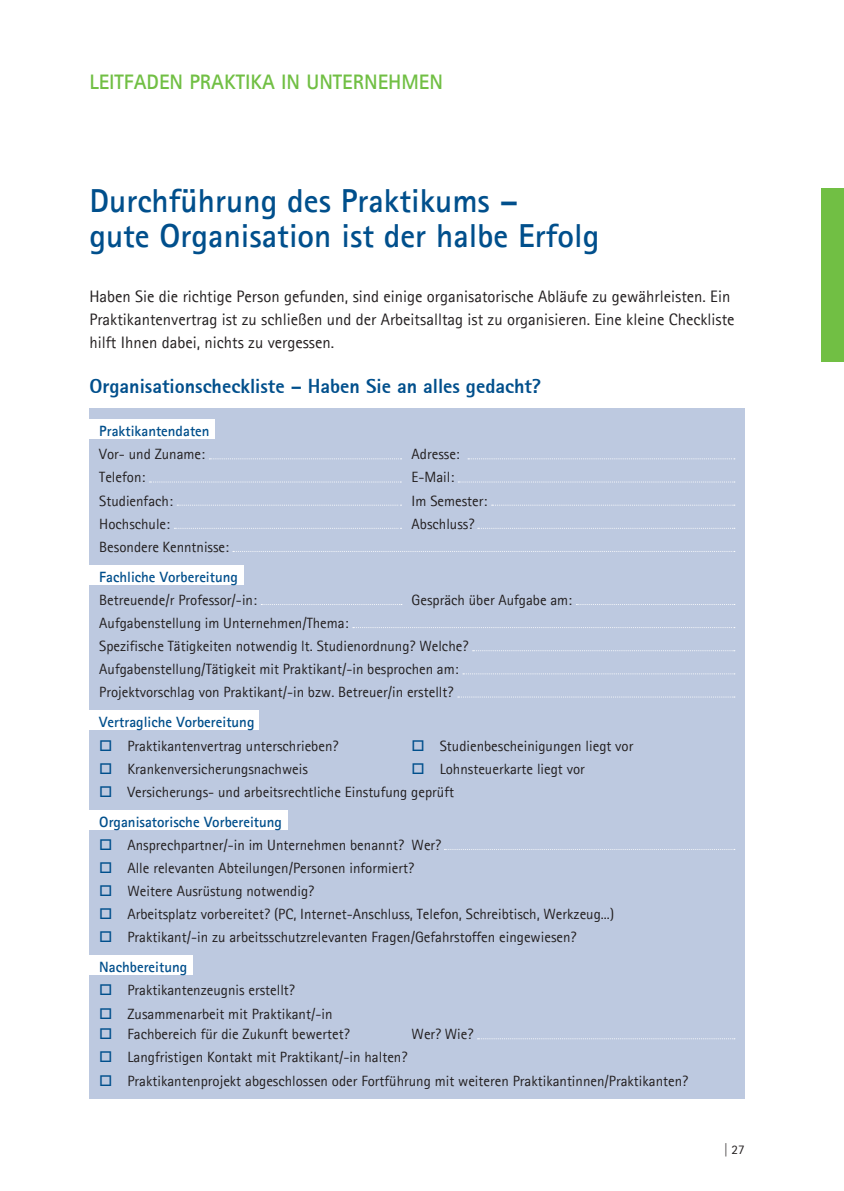
<style>
.page{position:relative;width:844px;height:1191px;background:#fff}
.page>*{position:absolute;margin:0;border:0;box-sizing:border-box;transform-origin:0 0}
.t1{font:700 33.25px/35px "Agfa Rotis Sans Serif";color:#004f8c}
.t2{font:700 21px "Agfa Rotis Sans Serif";color:#71bf44}
.t3{font:800 20.12px "Agfa Rotis Sans Serif";color:#004f8c}
.t4{font:16.62px/22.8px "Agfa Rotis Sans Serif";color:#231f20}
.t5{font:14.88px/23.1px "Agfa Rotis Sans Serif";color:#231f20}
.t6{font:700 14.88px "Agfa Rotis Sans Serif";color:#004f8c}
.t7{font:13.12px "Agfa Rotis Sans Serif";color:#231f20}
.s1{color:#004f8c}
.s2{font-weight:700;color:#004f8c}
</style>
<div class="page">
<div style="left:89px;top:408px;width:655px;height:690px;background:#bdc9e0"></div>
<div style="left:89px;top:419px;width:125px;height:20px;background:#fff"></div>
<div style="left:89px;top:565px;width:155px;height:19px;background:#fff"></div>
<div style="left:89px;top:710px;width:169px;height:20px;background:#fff"></div>
<div style="left:89px;top:810px;width:198px;height:20px;background:#fff"></div>
<div style="left:89px;top:955px;width:103px;height:20px;background:#fff"></div>
<svg style="left:209px;top:458px;width:192px;height:1px"></svg>
<svg style="left:468px;top:458px;width:266px;height:1px"></svg>
<svg style="left:149px;top:481px;width:252px;height:1px"></svg>
<svg style="left:458px;top:481px;width:276px;height:1px"></svg>
<svg style="left:177px;top:505px;width:224px;height:1px"></svg>
<svg style="left:491px;top:505px;width:243px;height:1px"></svg>
<svg style="left:174px;top:528px;width:227px;height:1px"></svg>
<svg style="left:477px;top:528px;width:257px;height:1px"></svg>
<svg style="left:233px;top:551px;width:501px;height:1px"></svg>
<svg style="left:261px;top:604px;width:141px;height:1px"></svg>
<svg style="left:576px;top:604px;width:158px;height:1px"></svg>
<svg style="left:353px;top:627px;width:381px;height:1px"></svg>
<svg style="left:472px;top:650px;width:262px;height:1px"></svg>
<svg style="left:463px;top:673px;width:271px;height:1px"></svg>
<svg style="left:457px;top:696px;width:277px;height:1px"></svg>
<svg style="left:444px;top:849px;width:290px;height:1px"></svg>
<svg style="left:477px;top:1038px;width:257px;height:1px"></svg>
<div style="left:821px;top:188px;width:22px;height:174px;background:#71bf44"></div>
<h2 class="t2" style="left:89px;top:69px;width:355px">LEITFADEN PRAKTIKA IN UNTERNEHMEN</h2>
<h1 class="t1" style="left:89px;top:182px;width:511px">Durchführung des Praktikums –<br>gute Organisation ist der halbe Erfolg</h1>
<p class="t4" style="left:89px;top:285px;width:646px">Haben Sie die richtige Person gefunden, sind einige organisatorische Abläufe zu gewährleisten. Ein<br>Praktikantenvertrag ist zu schließen und der Arbeitsalltag ist zu organisieren. Eine kleine Checkliste hilft Ihnen dabei, nichts zu vergessen.</p>
<h3 class="t3" style="left:89px;top:373px;width:453px">Organisationscheckliste – Haben Sie an alles gedacht?</h3>
<p class="t6" style="left:99px;top:422px;width:112px">Praktikantendaten</p>
<p class="t5" style="left:99px;top:442px;width:107px">Vor- und Zuname:</p>
<p class="t5" style="left:411px;top:442px;width:50px">Adresse:</p>
<p class="t5" style="left:99px;top:465px;width:47px">Telefon:</p>
<p class="t5" style="left:411px;top:465px;width:44px">E-Mail:</p>
<p class="t5" style="left:99px;top:489px;width:75px">Studienfach:</p>
<p class="t5" style="left:411px;top:489px;width:77px">Im Semester:</p>
<p class="t5" style="left:99px;top:512px;width:72px">Hochschule:</p>
<p class="t5" style="left:411px;top:512px;width:64px">Abschluss?</p>
<p class="t5" style="left:99px;top:535px;width:131px">Besondere Kenntnisse:</p>
<p class="t6" style="left:99px;top:567px;width:140px">Fachliche Vorbereitung</p>
<p class="t5" style="left:99px;top:588px;width:159px">Betreuende/r Professor/-in:</p>
<p class="t5" style="left:411px;top:588px;width:162px">Gespräch über Aufgabe am:</p>
<p class="t5" style="left:99px;top:611px;width:370px">Aufgabenstellung im Unternehmen/Thema:<br>Spezifische Tätigkeiten notwendig lt. Studienordnung? Welche?<br>Aufgabenstellung/Tätigkeit mit Praktikant/-in besprochen am:<br>Projektvorschlag von Praktikant/-in bzw. Betreuer/in erstellt?</p>
<p class="t6" style="left:99px;top:713px;width:157px">Vertragliche Vorbereitung</p>
<p class="t5" style="left:99px;top:733px;width:241px"><span class="s1">□</span> Praktikantenvertrag unterschrieben?</p>
<p class="t5" style="left:411px;top:733px;width:223px"><span class="s1">□</span> Studienbescheinigungen liegt vor</p>
<p class="t5" style="left:99px;top:757px;width:210px"><span class="s1">□</span> Krankenversicherungsnachweis</p>
<p class="t5" style="left:411px;top:757px;width:175px"><span class="s1">□</span> Lohnsteuerkarte liegt vor</p>
<p class="t5" style="left:99px;top:776px;width:356px;line-height:29.9px"><span class="s1">□</span> Versicherungs- und arbeitsrechtliche Einstufung geprüft<br><span class="s2">Organisatorische Vorbereitung</span></p>
<p class="t5" style="left:99px;top:833px;width:343px"><span class="s1">□</span> Ansprechpartner/-in im Unternehmen benannt? Wer?</p>
<p class="t5" style="left:99px;top:856px;width:316px"><span class="s1">□</span> Alle relevanten Abteilungen/Personen informiert?</p>
<p class="t5" style="left:99px;top:879px;width:216px"><span class="s1">□</span> Weitere Ausrüstung notwendig?</p>
<p class="t5" style="left:99px;top:902px;width:516px"><span class="s1">□</span> Arbeitsplatz vorbereitet? (PC, Internet-Anschluss, Telefon, Schreibtisch, Werkzeug...)</p>
<p class="t5" style="left:99px;top:922px;width:478px;line-height:29.9px"><span class="s1">□</span> Praktikant/-in zu arbeitsschutzrelevanten Fragen/Gefahrstoffen eingewiesen?<br><span class="s2">Nachbereitung</span></p>
<p class="t5" style="left:99px;top:978px;width:197px"><span class="s1">□</span> Praktikantenzeugnis erstellt?</p>
<p class="t5" style="left:99px;top:1001px;width:235px"><span class="s1">□</span> Zusammenarbeit mit Praktikant/-in</p>
<p class="t5" style="left:99px;top:1022px;width:252px"><span class="s1">□</span> Fachbereich für die Zukunft bewertet?</p>
<p class="t5" style="left:411px;top:1022px;width:63px">Wer? Wie?</p>
<p class="t5" style="left:99px;top:1045px;width:309px"><span class="s1">□</span> Langfristigen Kontakt mit Praktikant/-in halten?</p>
<p class="t5" style="left:99px;top:1068px;width:590px"><span class="s1">□</span> Praktikantenprojekt abgeschlossen oder Fortführung mit weiteren Praktikantinnen/Praktikanten?</p>
<p class="t7" style="left:723px;top:1141px;width:22px">| 27</p>
</div>
